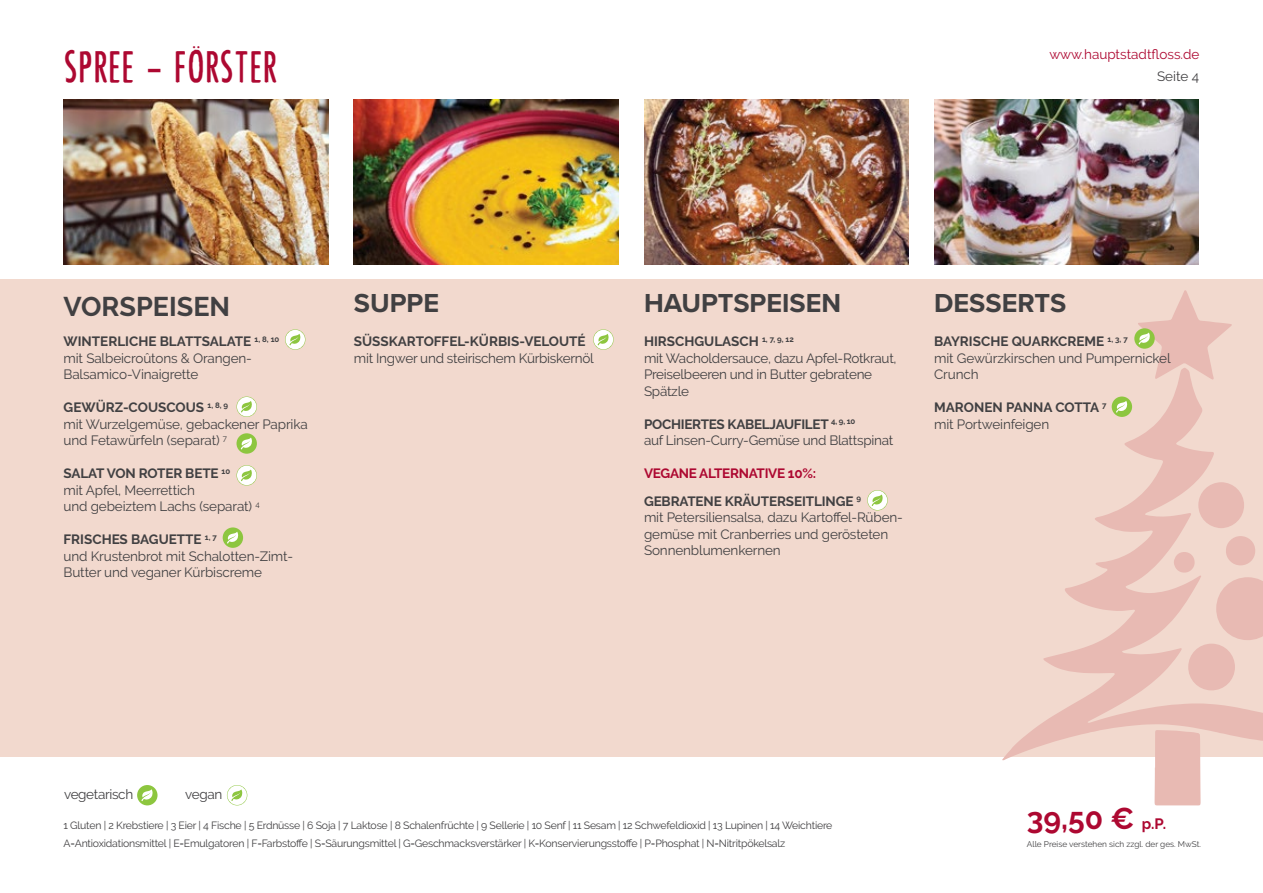
<style>
.page{position:relative;width:1263px;height:893px;background:#fff}
.page>*{position:absolute;margin:0;border:0;box-sizing:border-box;transform-origin:0 0}
.t1{font:42px "Punk Rock Show";color:#ad0831}
.t2{font:700 30px "Raleway";color:#ad0831}
.t3{font:700 27px "Proxima Nova";color:#414042}
.t4{font:700 27px "Raleway";color:#414042}
.t5{font:18px "Minion Pro";color:#ad0831}
.t6{font:13.5px/16.5px "Raleway";letter-spacing:-.01em;color:#414042}
.t7{font:700 13.5px/27.3px "Raleway";letter-spacing:-.01em;color:#414042}
.t8{font:13.5px "Raleway";color:#ad0831}
.t9{font:10.5px "Raleway";letter-spacing:-.02em;color:#414042}
.t10{font:8.25px "Raleway";color:#414042}
.s1{font-family:"Raleway";font-weight:500}
.s2{font-weight:700}
.s3{color:#ad0831}
.s4{font-weight:400}
.s5{font-size:15px}
</style>
<div class="page">
<div style="left:0;top:279px;width:1263px;height:478px;background:#f2d9ce"></div>
<div style="left:1154px;top:760px;width:46px;height:45px;background:#e8bab3"></div>
<svg style="left:1002px;top:380px;width:261px;height:380px"></svg>
<img style="left:64px;top:99px;width:265px;height:165px">
<img style="left:354px;top:99px;width:265px;height:165px">
<img style="left:644px;top:99px;width:265px;height:165px">
<img style="left:934px;top:99px;width:265px;height:165px">
<svg style="left:227px;top:785px;width:20px;height:20px"></svg>
<div style="left:137px;top:785px;width:21px;height:20px;background:#8dc63f;border-radius:50%"></div>
<svg style="left:141px;top:789px;width:12px;height:12px"></svg>
<svg style="left:1134px;top:328px;width:21px;height:21px"></svg>
<svg style="left:1138px;top:290px;width:94px;height:90px"></svg>
<div style="left:1112px;top:396px;width:20px;height:21px;background:#8dc63f;border-radius:50%"></div>
<svg style="left:1116px;top:401px;width:11px;height:12px"></svg>
<div style="left:236px;top:433px;width:21px;height:21px;background:#8dc63f;border-radius:50%"></div>
<svg style="left:241px;top:438px;width:11px;height:11px"></svg>
<div style="left:223px;top:527px;width:20px;height:21px;background:#8dc63f;border-radius:50%"></div>
<svg style="left:227px;top:532px;width:11px;height:12px"></svg>
<svg style="left:285px;top:329px;width:20px;height:21px"></svg>
<svg style="left:236px;top:396px;width:21px;height:21px"></svg>
<svg style="left:236px;top:465px;width:21px;height:21px"></svg>
<svg style="left:593px;top:329px;width:21px;height:21px"></svg>
<svg style="left:867px;top:490px;width:21px;height:20px"></svg>
<h3 class="t5" style="left:192px;top:32px;width:10px">..</h3>
<h1 class="t1" style="left:64px;top:43px;width:215px">SPREE <span class="s1">-</span> FORSTER</h1>
<p class="t8" style="left:1049px;top:46px;width:152px">www.hauptstadtfloss.de</p>
<p class="t6" style="left:1157px;top:68px;width:44px">Seite 4</p>
<h3 class="t4" style="left:64px;top:292px;width:168px">VORSPEISEN</h3>
<h3 class="t3" style="left:354px;top:292px;width:87px">SUPPE</h3>
<h3 class="t3" style="left:644px;top:292px;width:199px">HAUPTSPEISEN</h3>
<h3 class="t3" style="left:934px;top:292px;width:134px">DESSERTS</h3>
<p class="t6" style="left:64px;top:333px;width:217px"><span class="s2">WINTERLICHE BLATTSALATE</span> <sup>1,</sup> <sup>8,</sup> <sup>10 </sup>mit Salbeicroûtons &amp; Orangen-<br>Balsamico-Vinaigrette</p>
<p class="t6" style="left:64px;top:399px;width:246px"><span class="s2">GEWÜRZ-COUSCOUS</span> <sup>1,</sup> <sup>8,</sup> <sup>9<br></sup>mit Wurzelgemüse, gebackener Paprika und Fetawürfeln (separat) <sup>7</sup></p>
<p class="t6" style="left:64px;top:465px;width:198px"><span class="s2">SALAT VON ROTER BETE</span> <sup>10<br></sup>mit Apfel, Meerrettich<br>und gebeiztem Lachs (separat) <sup>4</sup></p>
<p class="t6" style="left:64px;top:531px;width:231px"><span class="s2">FRISCHES BAGUETTE</span> <sup>1,</sup> <sup>7<br></sup>und Krustenbrot mit Schalotten-Zimt-<br>Butter und veganer Kürbiscreme</p>
<p class="t7" style="left:354px;top:328px;width:233px">SÜSSKARTOFFEL-KÜRBIS-VELOUTÉ</p>
<p class="t6" style="left:354px;top:350px;width:242px">mit Ingwer und steirischem Kürbiskernöl</p>
<p class="t6" style="left:644px;top:333px;width:254px"><span class="s2">HIRSCHGULASCH</span> <sup>1,</sup> <sup>7,</sup> <sup>9,</sup> <sup>12<br></sup>mit Wacholdersauce, dazu Apfel-Rotkraut,<br>Preiselbeeren und in Butter gebratene<br>Spätzle</p>
<p class="t6" style="left:644px;top:416px;width:251px"><span class="s2">POCHIERTES KABELJAUFILET</span> <sup>4,</sup> <sup>9,</sup> <sup>10<br></sup>auf Linsen-Curry-Gemüse und Blattspinat</p>
<p class="t7" style="left:644px;top:460px;width:219px"><span class="s3">VEGANE ALTERNATIVE 10%:<br></span>GEBRATENE KRÄUTERSEITLINGE <sup>9</sup></p>
<p class="t6" style="left:644px;top:509px;width:260px">mit Petersiliensalsa, dazu Kartoffel-Rüben&shy;gemüse mit Cranberries und gerösteten<br>Sonnenblumenkernen</p>
<p class="t6" style="left:934px;top:333px;width:238px"><span class="s2">BAYRISCHE QUARKCREME</span> <sup>1,</sup> <sup>3,</sup> <sup>7<br></sup>mit Gewürzkirschen und Pumpernickel<br>Crunch</p>
<p class="t7" style="left:934px;top:399px;width:174px;line-height:16.5px">MARONEN PANNA COTTA <sup>7 </sup><span class="s4">mit Portweinfeigen</span></p>
<p class="t6" style="left:64px;top:787px;width:71px">vegetarisch</p>
<p class="t6" style="left:185px;top:787px;width:39px">vegan</p>
<p class="t9" style="left:64px;top:820px;width:770px">1 Gluten | 2 Krebstiere | 3 Eier | 4 Fische | 5 Erdnüsse | 6 Soja | 7 Laktose | 8 Schalenfrüchte | 9 Sellerie | 10 Senf | 11 Sesam | 12 Schwefeldioxid | 13 Lupinen | 14 Weichtiere</p>
<p class="t9" style="left:64px;top:838px;width:723px">A=Antioxidationsmittel | E=Emulgatoren | F=Farbstoffe | S=Säurungsmittel | G=Geschmacksverstärker | K=Konservierungsstoffe | P=Phosphat | N=Nitritpökelsalz</p>
<h2 class="t2" style="left:1027px;top:801px;width:141px">39,50 € <span class="s5">p.P.</span></h2>
<p class="t10" style="left:1027px;top:839px;width:176px">Alle Preise verstehen sich zzgl. der ges. MwSt.</p>
</div>
